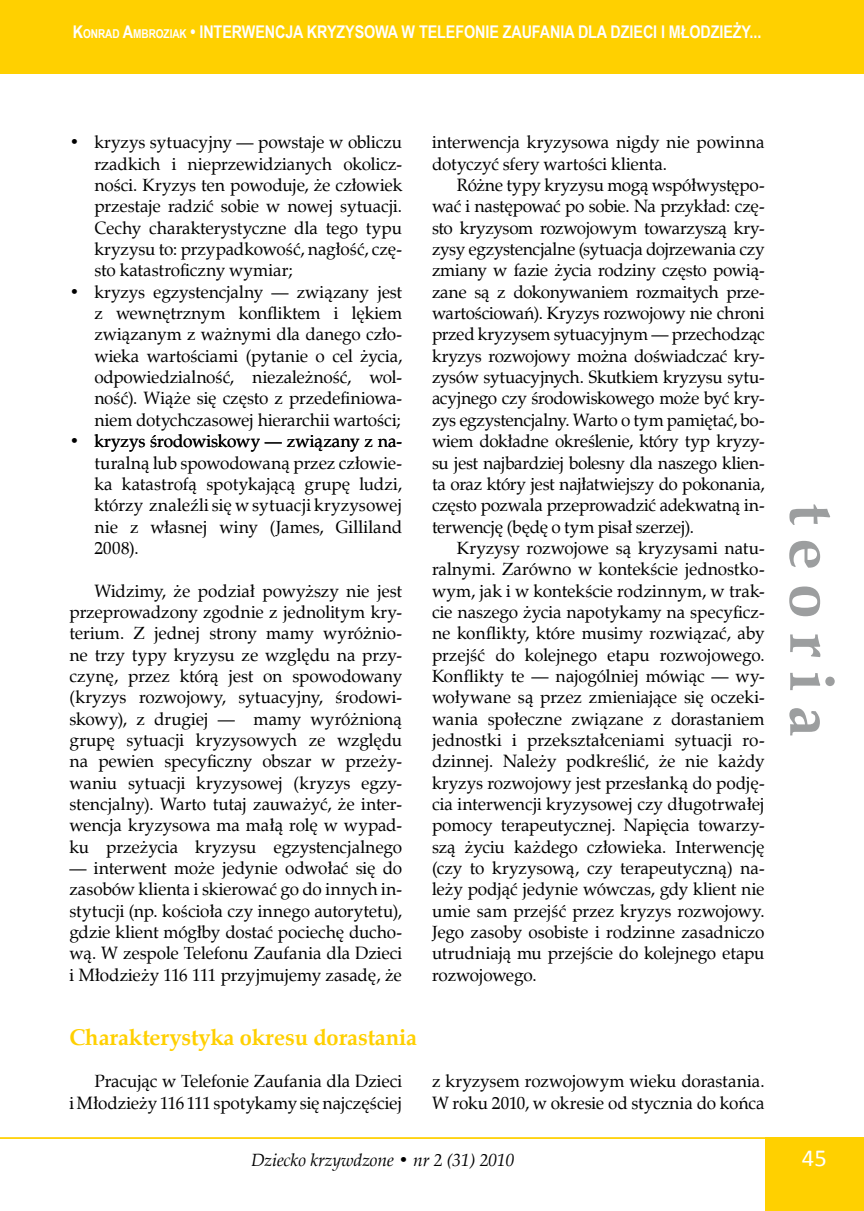
<style>
.page{position:relative;width:864px;height:1211px;background:#fff}
.page>*{position:absolute;margin:0;border:0;box-sizing:border-box;transform-origin:0 0}
.t1{font:700 63px "Zapf Calligr EU";color:#9c9e9f}
.t2{font:24.5px "Calibri";color:#fff}
.tytul_2{font:700 22.75px "Zapf Calligr EU";letter-spacing:-.005em;color:#ffd000}
.tekst_2{font:17.5px/21.3px "Zapf Calligr EU";letter-spacing:-.005em;color:#000;text-align:justify}
.wciecie_1{font:17.5px/21.3px "Zapf Calligr EU";color:#000;text-align:justify}
.pagina{font:700 17.5px "Arial Narrow";letter-spacing:-.005em;color:#fff}
.t3{font:italic 17.5px "Zapf Calligr EU";color:#000}
.s1{font-size:12.25px}
.s2{font-style:inherit}
</style>
<div class="page">
<div style="left:765px;top:1137px;width:98px;height:73px;background:#ffd000"></div>
<hr style="left:0;top:1137px;width:842px;height:1px;background:#ffd000">
<div style="left:0;top:0;width:863px;height:74px;background:#ffd000"></div>
<p class="pagina" style="left:73px;top:19px;width:689px">K<span class="s1">ONRAD</span> <span class="s2">A</span><span class="s1">MBROZIAK</span> • INTERWENCJA KRYZYSOWA W TELEFONIE ZAUFANIA DLA DZIECI I MŁODZIEŻY...</p>
<p class="wciecie_1" style="left:94px;top:132px;width:309px;text-indent:-25px">• kryzys sytuacyjny — powstaje w obliczu rzadkich i nieprzewidzianych okolicz&shy;ności. Kryzys ten powoduje, że człowiek przestaje radzić sobie w nowej sytuacji.<br>Cechy charakterystyczne dla tego typu kryzysu to: przypadkowość, nagłość, czę&shy;sto katastroficzny wymiar;</p>
<p class="wciecie_1" style="left:94px;top:281px;width:309px;text-indent:-25px">• kryzys egzystencjalny — związany jest z wewnętrznym konfliktem i lękiem związanym z ważnymi dla danego czło&shy;wieka wartościami (pytanie o cel życia, odpowiedzialność, niezależność, wol&shy;ność). Wiąże się często z przedefiniowa&shy;niem dotychczasowej hierarchii wartości;</p>
<p class="wciecie_1" style="left:94px;top:431px;width:309px;text-indent:-25px">• kryzys środowiskowy — związany z na&shy;turalną lub spowodowaną przez człowie&shy;ka katastrofą spotykającą grupę ludzi, którzy znaleźli się w sytuacji kryzysowej nie z własnej winy (James, Gilliland 2008).</p>
<p class="tekst_2" style="left:69px;top:580px;width:334px;text-indent:25px">Widzimy, że podział powyższy nie jest przeprowadzony zgodnie z jednolitym kry&shy;terium. Z jednej strony mamy wyróżnio&shy;ne trzy typy kryzysu ze względu na przy&shy;czynę, przez którą jest on spowodowany (kryzys rozwojowy, sytuacyjny, środowi&shy;skowy), z drugiej — mamy wyróżnioną grupę sytuacji kryzysowych ze względu na pewien specyficzny obszar w przeży&shy;waniu sytuacji kryzysowej (kryzys egzy&shy;stencjalny). Warto tutaj zauważyć, że inter&shy;wencja kryzysowa ma małą rolę w wypad&shy;ku przeżycia kryzysu egzystencjalnego</p>
<p class="tekst_2" style="left:69px;top:857px;width:334px">— interwent może jedynie odwołać się do zasobów klienta i skierować go do innych in&shy;stytucji (np. kościoła czy innego autorytetu), gdzie klient mógłby dostać pociechę ducho&shy;wą. W zespole Telefonu Zaufania dla Dzieci i Młodzieży 116 111 przyjmujemy zasadę, że</p>
<p class="tekst_2" style="left:432px;top:132px;width:334px">interwencja kryzysowa nigdy nie powinna dotyczyć sfery wartości klienta.</p>
<p class="tekst_2" style="left:432px;top:175px;width:334px;text-indent:25px">Różne typy kryzysu mogą współwystępo&shy;wać i następować po sobie. Na przykład: czę&shy;sto kryzysom rozwojowym towarzyszą kry&shy;zysy egzystencjalne (sytuacja dojrzewania czy zmiany w fazie życia rodziny często powią&shy;zane są z dokonywaniem rozmaitych prze&shy;wartościowań). Kryzys rozwojowy nie chroni przed kryzysem sytuacyjnym — przechodząc kryzys rozwojowy można doświadczać kry&shy;zysów sytuacyjnych. Skutkiem kryzysu sytu&shy;acyjnego czy środowiskowego może być kry&shy;zys egzystencjalny. Warto o tym pamiętać, bo&shy;wiem dokładne określenie, który typ kryzy&shy;su jest najbardziej bolesny dla naszego klien&shy;ta oraz który jest najłatwiejszy do pokonania, często pozwala przeprowadzić adekwatną in&shy;terwencję (będę o tym pisał szerzej).</p>
<p class="tekst_2" style="left:432px;top:537px;width:334px;text-indent:25px">Kryzysy rozwojowe są kryzysami natu&shy;ralnymi. Zarówno w kontekście jednostko&shy;wym, jak i w kontekście rodzinnym, w trak&shy;cie naszego życia napotykamy na specyficz&shy;ne konflikty, które musimy rozwiązać, aby przejść do kolejnego etapu rozwojowego.<br>Konflikty te — najogólniej mówiąc — wy&shy;woływane są przez zmieniające się oczeki&shy;wania społeczne związane z dorastaniem jednostki i przekształceniami sytuacji ro&shy;dzinnej. Należy podkreślić, że nie każdy kryzys rozwojowy jest przesłanką do podję&shy;cia interwencji kryzysowej czy długotrwałej pomocy terapeutycznej. Napięcia towarzy&shy;szą życiu każdego człowieka. Interwencję (czy to kryzysową, czy terapeutyczną) na&shy;leży podjąć jedynie wówczas, gdy klient nie umie sam przejść przez kryzys rozwojowy.<br>Jego zasoby osobiste i rodzinne zasadniczo utrudniają mu przejście do kolejnego etapu rozwojowego.</p>
<p class="tytul_2" style="left:69px;top:1022px;width:349px">Charakterystyka okresu dorastania</p>
<p class="tekst_2" style="left:69px;top:1071px;width:334px;text-align:right">Pracując w Telefonie Zaufania dla Dzieci<br>i Młodzieży 116 111 spotykamy się najczęściej</p>
<p class="tekst_2" style="left:432px;top:1071px;width:334px">z kryzysem rozwojowym wieku dorastania.<br>W roku 2010, w okresie od stycznia do końca</p>
<h1 class="t1" style="left:850px;top:503px;width:235px;rotate:90deg">t e o r i a</h1>
<p class="t3" style="left:251px;top:1149px;width:265px">Dziecko krzywdzone • nr 2 (31) 2010</p>
<h2 class="t2" style="left:801px;top:1142px;width:26px">45</h2>
</div>
